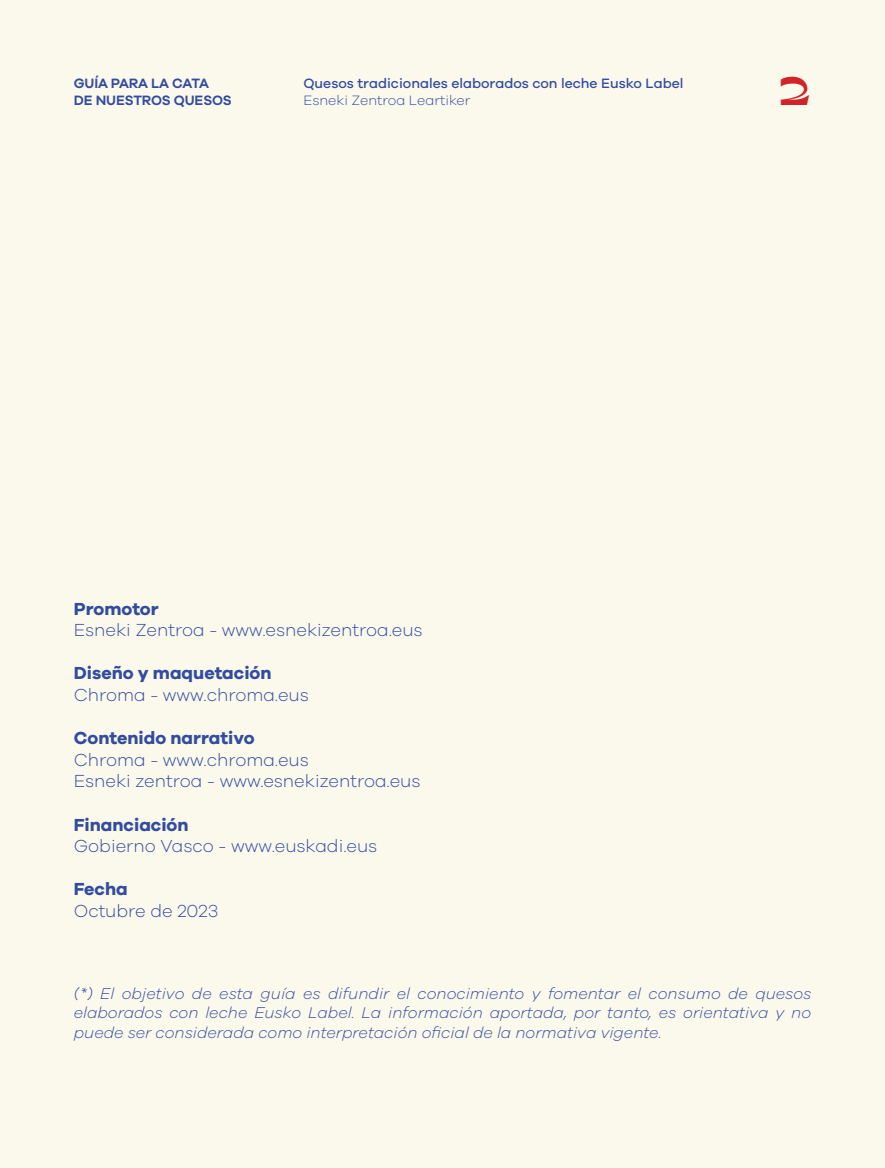
<style>
.page{position:relative;width:885px;height:1168px;background:#fff}
.page>*{position:absolute;margin:0;border:0;box-sizing:border-box;transform-origin:0 0}
.t1{font:700 expanded 38px "Kish";color:#d1232a}
.t2{font:300 18px/21.6px "Galano Grotesque";color:#334ca0}
.t3{font:700 18px "Galano Grotesque";color:#334ca0}
.t4{font:italic 300 16px/19.2px "Galano Grotesque";color:#334ca0;text-align:justify}
.t5{font:500 14px "Galano Grotesque";color:#334ca0}
.t6{font:600 14px/16.8px "Galano Grotesque";letter-spacing:-.01em;color:#334ca0}
.t7{font:300 14px "Galano Grotesque";color:#334ca0}
</style>
<div class="page">
<div style="left:0;top:0;width:884px;height:1168px;background:#fbf9ec"></div>
<p class="t6" style="left:74px;top:74px;width:160px">GUÍA PARA LA CATA<br>DE NUESTROS QUESOS</p>
<p class="t5" style="left:303px;top:75px;width:381px">Quesos tradicionales elaborados con leche Eusko Label</p>
<p class="t7" style="left:303px;top:91px;width:168px">Esneki Zentroa Leartiker</p>
<h1 class="t1" style="left:777px;top:63px;width:35px">2</h1>
<p class="t3" style="left:74px;top:597px;width:86px">Promotor</p>
<p class="t2" style="left:74px;top:619px;width:350px">Esneki Zentroa - www.esnekizentroa.eus</p>
<p class="t3" style="left:74px;top:662px;width:199px">Diseño y maquetación</p>
<p class="t2" style="left:74px;top:683px;width:236px">Chroma - www.chroma.eus</p>
<p class="t3" style="left:74px;top:727px;width:182px">Contenido narrativo</p>
<p class="t2" style="left:74px;top:748px;width:348px">Chroma - www.chroma.eus<br>Esneki zentroa - www.esnekizentroa.eus</p>
<p class="t3" style="left:74px;top:813px;width:116px">Financiación</p>
<p class="t2" style="left:74px;top:835px;width:305px">Gobierno Vasco - www.euskadi.eus</p>
<p class="t3" style="left:74px;top:878px;width:56px">Fecha</p>
<p class="t2" style="left:74px;top:899px;width:146px">Octubre de 2023</p>
<p class="t4" style="left:74px;top:984px;width:739px">(*) El objetivo de esta guía es difundir el conocimiento y fomentar el consumo de quesos elaborados con leche Eusko Label. La información aportada, por tanto, es orientativa y no puede ser considerada como interpretación oficial de la normativa vigente.</p>
</div>
